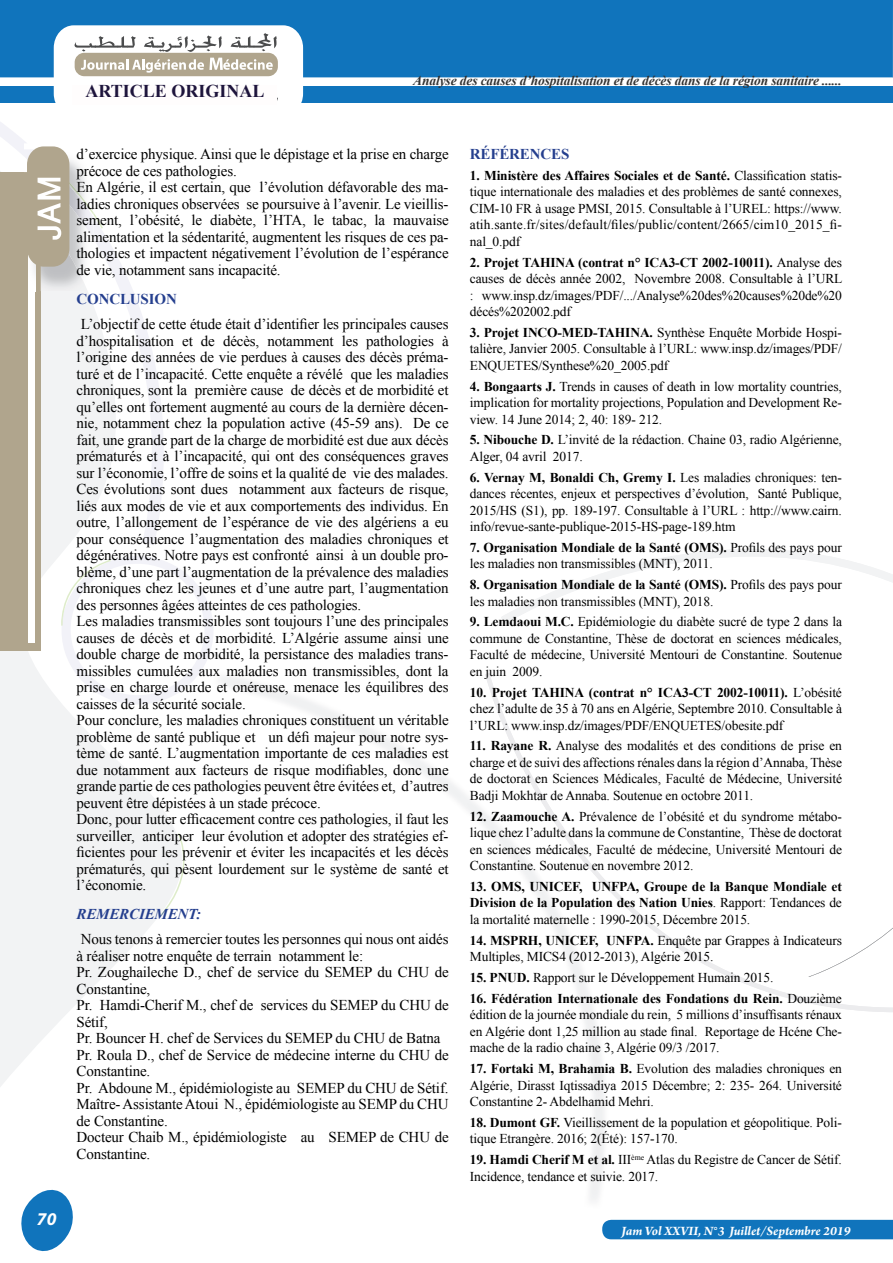
<style>
.page{position:relative;width:893px;height:1263px;background:#fff}
.page>*{position:absolute;margin:0;border:0;box-sizing:border-box;transform-origin:0 0}
.t1{font:700 18px "Times New Roman";color:#1e153c}
.t2{font:italic 700 18px "Myriad Pro";color:#fff}
.t3{font:15px/16.5px "Times New Roman";letter-spacing:-.01em;color:#000}
.t4{font:700 15px "Times New Roman";letter-spacing:-.01em;color:#253f8e}
.t5{font:italic 700 15px "Times New Roman";letter-spacing:-.01em;color:#253f8e}
.t6{font:13.5px/16.5px "Times New Roman";letter-spacing:-.01em;color:#000;text-align:justify}
.t7{font:700 13.5px/16.5px "Times New Roman";letter-spacing:-.01em;color:#000;text-align:justify}
.t8{font:italic 700 13.5px "Times New Roman";letter-spacing:-.01em;color:#333}
.t9{font:italic 700 13.5px "Arno Pro";letter-spacing:-.005em;color:#fff}
.s1{font-weight:700}
.s2{font-weight:400}
</style>
<div class="page">
<div style="left:0;top:0;width:893px;height:77px;background:#1074bc"></div>
<svg style="left:21px;top:1189px;width:52px;height:63px"></svg>
<svg style="left:0;top:545px;width:185px;height:542px;fill:#f2f3f4"></svg>
<svg style="left:0;top:122px;width:164px;height:423px"></svg>
<svg style="left:93px;top:212px;width:10px;height:17px"></svg>
<svg style="left:61px;top:556px;width:152px;height:148px"></svg>
<svg style="left:159px;top:833px;width:25px;height:84px"></svg>
<div style="left:0;top:172px;width:41px;height:478px;background:#b0a58d"></div>
<div style="left:29px;top:177px;width:6px;height:466px;background:#fff"></div>
<img style="left:28px;top:239px;width:65px;height:52px">
<img style="left:41px;top:239px;width:47px;height:52px">
<img style="left:24px;top:149px;width:69px;height:90px">
<img style="left:69px;top:172px;width:24px;height:43px">
<img style="left:29px;top:259px;width:6px;height:32px">
<div style="left:27px;top:146px;width:42px;height:121px;background:#b0a58d;border-radius:17px"></div>
<svg style="left:38px;top:178px;width:23px;height:62px"></svg>
<div style="left:288px;top:86px;width:605px;height:17px;background:#1074bc"></div>
<div style="left:0;top:86px;width:60px;height:17px;background:#1074bc"></div>
<svg style="left:54px;top:25px;width:249px;height:78px"></svg>
<div style="left:72px;top:85px;width:205px;height:20px;background:#fffdfd"></div>
<div style="left:602px;top:1220px;width:291px;height:20px;background:#1074bc"></div>
<svg style="left:485px;top:673px;width:408px;height:339px"></svg>
<svg style="left:501px;top:549px;width:392px;height:229px"></svg>
<h1 class="t2" style="left:37px;top:1207px;width:21px">70</h1>
<h1 class="t1" style="left:86px;top:78px;width:180px">ARTICLE ORIGINAL</h1>
<p class="t8" style="left:413px;top:71px;width:430px">Analyse des causes d’hospitalisation et de décès dans de la région sanitaire ......</p>
<p class="t3" style="left:77px;top:146px;width:374px">d’exercice physique. Ainsi que le dépistage et la prise en charge précoce de ces pathologies.<br>En Algérie, il est certain, que l’évolution défavorable des ma&shy;ladies chroniques observées se poursuive à l’avenir. Le vieillis&shy;sement, l’obésité, le diabète, l’HTA, le tabac, la mauvaise alimentation et la sédentarité, augmentent les risques de ces pa&shy;thologies et impactent négativement l’évolution de l’espérance de vie, notamment sans incapacité.</p>
<p class="t4" style="left:77px;top:289px;width:23px">Concl</p>
<p class="t4" style="left:130px;top:289px;width:29px">usion</p>
<p class="t3" style="left:77px;top:315px;width:374px">L’objectif de cette étude était d’identifier les principales causes d’hospitalisation et de décès, notamment les pathologies à l’origine des années de vie perdues à causes des décès préma&shy;turé et de l’incapacité. Cette enquête a révélé que les maladies chroniques, sont la première cause de décès et de morbidité et qu’elles ont fortement augmenté au cours de la dernière décen&shy;nie, notamment chez la population active (45-59 ans). De ce fait, une grande part de la charge de morbidité est due aux décès prématurés et à l’incapacité, qui ont des conséquences graves sur l’économie, l’offre de soins et la qualité de vie des malades.<br>Ces évolutions sont dues notamment aux facteurs de risque, liés aux modes de vie et aux comportements des individus. En outre, l’allongement de l’espérance de vie des algériens a eu pour conséquence l’augmentation des maladies chroniques et dégénératives. Notre pays est confronté ainsi à un double pro&shy;blème, d’une part l’augmentation de la prévalence des maladies chroniques chez les jeunes et d’une autre part, l’augmentation des personnes âgées atteintes de ces pathologies.<br>Les maladies transmissibles sont toujours l’une des principales causes de décès et de morbidité. L’Algérie assume ainsi une double charge de morbidité, la persistance des maladies trans&shy;missibles cumulées aux maladies non transmissibles, dont la prise en charge lourde et onéreuse, menace les équilibres des caisses de la sécurité sociale.<br>Pour conclure, les maladies chroniques constituent un véritable problème de santé publique et un défi majeur pour notre sys&shy;tème de santé. L’augmentation importante de ces maladies est due notamment aux facteurs de risque modifiables, donc une grande partie de ces pathologies peuvent être évitées et, d’autres peuvent être dépistées à un stade précoce.<br>Donc, pour lutter efficacement contre ces pathologies, il faut les surveiller, anticiper leur évolution et adopter des stratégies ef&shy;ficientes pour les prévenir et éviter les incapacités et les décès prématurés, qui pèsent lourdement sur le système de santé et l’économie.</p>
<p class="t5" style="left:77px;top:904px;width:126px">Remerciement:</p>
<p class="t3" style="left:77px;top:931px;width:374px">Nous tenons à remercier toutes les personnes qui nous ont aidés à réaliser notre enquête de terrain notamment le:<br>Pr. Zoughaileche D., chef de service du SEMEP du CHU de Constantine,<br>Pr. Hamdi-Cherif M., chef de services du SEMEP du CHU de Sétif,<br>Pr. Bouncer H. chef de Services du SEMEP du CHU de Batna Pr. Roula D., chef de Service de médecine interne du CHU de Constantine.<br>Pr. Abdoune M., épidémiologiste au SEMEP du CHU de Sétif.<br>Maître- Assistante Atoui N., épidémiologiste au SEMP du CHU de Constantine.<br>Docteur Chaib M., épidémiologiste au SEMEP de CHU de Constantine.</p>
<p class="t4" style="left:470px;top:144px;width:51px">Référence</p>
<p class="t4" style="left:561px;top:144px;width:10px">s</p>
<p class="t6" style="left:470px;top:167px;width:374px"><span class="s1">1. Ministère des Affaires Sociales et de Santé.</span> Classification statis&shy;tique internationale des maladies et des problèmes de santé connexes, CIM-10 FR à usage PMSI, 2015. Consultable à l’UREL: https://www. atih.sante.fr/sites/default/files/public/content/2665/cim10_2015_fi&shy;nal_0.pdf</p>
<p class="t6" style="left:470px;top:254px;width:374px"><span class="s1">2. Projet TAHINA (contrat n° ICA3-CT 2002-10011).</span> Analyse des causes de décès année 2002, Novembre 2008. Consultable à l’URL : www.insp.dz/images/PDF/.../Analyse%20des%20causes%20de%20 décés%202002.pdf</p>
<p class="t6" style="left:470px;top:324px;width:374px"><span class="s1">3. Projet INCO-MED-TAHINA.</span> Synthèse Enquête Morbide Hospi&shy;talière, Janvier 2005. Consultable à l’URL: www.insp.dz/images/PDF/ ENQUETES/Synthese%20_2005.pdf</p>
<p class="t6" style="left:470px;top:378px;width:374px"><span class="s1">4. Bongaarts J.</span> Trends in causes of death in low mortality countries, implication for mortality projections, Population and Development Re&shy;view. 14 June 2014; 2, 40: 189- 212.</p>
<p class="t6" style="left:470px;top:431px;width:374px"><span class="s1">5. Nibouche D.</span> L’invité de la rédaction. Chaine 03, radio Algérienne,<br>Alger, 04 avril 2017.</p>
<p class="t6" style="left:470px;top:469px;width:374px"><span class="s1">6. Vernay M, Bonaldi Ch, Gremy I.</span> Les maladies chroniques: ten&shy;dances récentes, enjeux et perspectives d’évolution, Santé Publique, 2015/HS (S1), pp. 189-197. Consultable à l’URL : http://www.cairn. info/revue-sante-publique-2015-HS-page-189.htm</p>
<p class="t6" style="left:470px;top:539px;width:374px"><span class="s1">7. Organisation Mondiale de la Santé (OMS).</span> Profils des pays pour les maladies non transmissibles (MNT), 2011.</p>
<p class="t6" style="left:470px;top:576px;width:374px"><span class="s1">8. Organisation Mondiale de la Santé (OMS).</span> Profils des pays pour les maladies non transmissibles (MNT), 2018.</p>
<p class="t6" style="left:470px;top:613px;width:374px"><span class="s1">9. Lemdaoui M.C.</span> Epidémiologie du diabète sucré de type 2 dans la commune de Constantine, Thèse de doctorat en sciences médicales, Faculté de médecine, Université Mentouri de Constantine. Soutenue en juin 2009.</p>
<p class="t6" style="left:470px;top:684px;width:374px"><span class="s1">10. Projet TAHINA (contrat n° ICA3-CT 2002-10011).</span> L’obésité chez l’adulte de 35 à 70 ans en Algérie, Septembre 2010. Consultable à l’URL: www.insp.dz/images/PDF/ENQUETES/obesite.pdf</p>
<p class="t6" style="left:470px;top:737px;width:374px"><span class="s1">11. Rayane R.</span> Analyse des modalités et des conditions de prise en charge et de suivi des affections rénales dans la région d’Annaba, Thèse de doctorat en Sciences Médicales, Faculté de Médecine, Université Badji Mokhtar de Annaba. Soutenue en octobre 2011.</p>
<p class="t6" style="left:470px;top:808px;width:374px"><span class="s1">12. Zaamouche A.</span> Prévalence de l’obésité et du syndrome métabo&shy;lique chez l’adulte dans la commune de Constantine, Thèse de doctorat en sciences médicales, Faculté de médecine, Université Mentouri de Constantine. Soutenue en novembre 2012.</p>
<p class="t7" style="left:470px;top:878px;width:374px">13. OMS, UNICEF, UNFPA, Groupe de la Banque Mondiale et Division de la Population des Nation Unies<span class="s2">. Rapport: Tendances de la mortalité maternelle : 1990-2015, Décembre 2015.</span></p>
<p class="t7" style="left:470px;top:932px;width:31px">14. MSP</p>
<p class="t6" style="left:470px;top:932px;width:374px;text-indent:49px"><span class="s1">RH, UNICEF, UNFPA.</span> Enquête par Grappes à Indicateurs<br>Multiples, MICS4 (2012-2013), Algérie 2015.</p>
<p class="t6" style="left:470px;top:969px;width:305px"><span class="s1">15. PNUD .</span> Rapport sur le Développement Humain 2015.</p>
<p class="t6" style="left:470px;top:990px;width:374px"><span class="s1">16. Fédération Internationale des Fondations du Rein.</span> Douzième édition de la journée mondiale du rein, 5 millions d’insuffisants rénaux en Algérie dont 1,25 million au stade final. Reportage de Hcéne Che&shy;mache de la radio chaine 3, Algérie 09/3 /2017.</p>
<p class="t6" style="left:470px;top:1060px;width:374px"><span class="s1">17. Fortaki M, Brahamia B.</span> Evolution des maladies chroniques en Algérie, Dirasst Iqtissadiya 2015 Décembre; 2: 235- 264. Université Constantine 2- Abdelhamid Mehri.</p>
<p class="t6" style="left:470px;top:1114px;width:374px"><span class="s1">18. Dumont GF.</span> Vieillissement de la population et géopolitique. Poli&shy;tique Etrangère. 2016; 2(Été): 157-170.</p>
<p class="t6" style="left:470px;top:1151px;width:374px"><span class="s1">19. Hamdi Cherif M et al.</span> III<sup>ème</sup> Atlas du Registre de Cancer de Sétif.<br>Incidence, tendance et suivie. 2017.</p>
<p class="t9" style="left:621px;top:1222px;width:231px">Jam Vol XXVII, N°3 Juillet/Septembre 2019</p>
</div>
